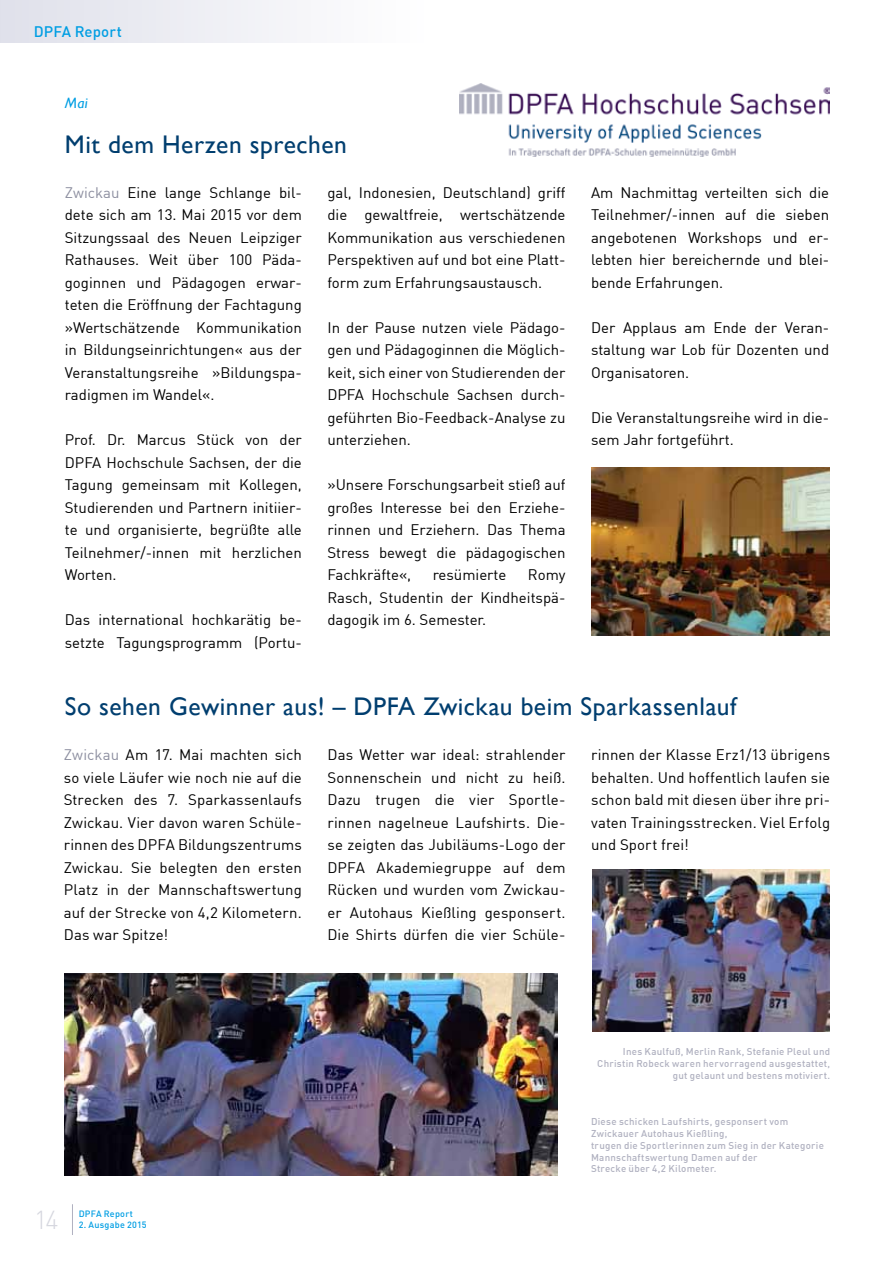
<style>
.page{position:relative;width:893px;height:1263px;background:#fff}
.page>*{position:absolute;margin:0;border:0;box-sizing:border-box;transform-origin:0 0}
.t1{font:25.5px "Gill Sans";letter-spacing:.02em;color:#003e6f}
.t2{font:300 25.5px "DIN";color:#d6d7df}
.t3{font:15px/22.5px "DIN";color:#000;text-align:justify}
.t4{font:500 15px "DIN";letter-spacing:.005em;color:#009ee3}
.t5{font:italic 15px "Gill Sans";color:#009ee3}
.t6{font:500 9.75px/11.7px "DIN";letter-spacing:.025em;color:#b0b1c0;text-align:right}
.t7{font:500 9px "DIN";letter-spacing:.03em;color:#009ee3}
.s1{color:#8d8fa0}
</style>
<div class="page">
<hr style="left:72px;top:1204px;width:1px;height:31px;background:#b0b1c0">
<div style="left:0;top:0;width:425px;height:43px;background:linear-gradient(to right,#dfe1ea,#fffeff)"></div>
<img style="left:591px;top:468px;width:238px;height:167px">
<img style="left:592px;top:870px;width:237px;height:161px">
<img style="left:65px;top:973px;width:492px;height:202px">
<img style="left:459px;top:84px;width:370px;height:72px">
<p class="t4" style="left:34px;top:22px;width:90px">DPFA Report</p>
<p class="t5" style="left:65px;top:94px;width:24px">Mai</p>
<h1 class="t1" style="left:65px;top:129px;width:284px">Mit dem Herzen sprechen</h1>
<p class="t3" style="left:65px;top:181px;width:239px"><span class="s1">Zwickau</span> Eine lange Schlange bil&shy;dete sich am 13. Mai 2015 vor dem Sitzungssaal des Neuen Leipziger Rathauses. Weit über 100 Päda&shy;goginnen und Pädagogen erwar&shy;teten die Eröffnung der Fachtagung »Wertschätzende Kommunikation in Bildungseinrichtungen« aus der Veranstaltungsreihe »Bildungspa&shy;radigmen im Wandel«.</p>
<p class="t3" style="left:65px;top:428px;width:239px">Prof. Dr. Marcus Stück von der DPFA Hochschule Sachsen, der die Tagung gemeinsam mit Kollegen, Studierenden und Partnern initiier&shy;te und organisierte, begrüßte alle Teilnehmer/-innen mit herzlichen Worten.</p>
<p class="t3" style="left:65px;top:608px;width:239px">Das international hochkarätig be&shy;setzte Tagungsprogramm (Portu-</p>
<p class="t3" style="left:327px;top:181px;width:240px">gal, Indonesien, Deutschland) griff die gewaltfreie, wertschätzende Kommunikation aus verschiedenen Perspektiven auf und bot eine Platt&shy;form zum Erfahrungsaustausch.</p>
<p class="t3" style="left:327px;top:316px;width:240px">In der Pause nutzen viele Pädago&shy;gen und Pädagoginnen die Möglich&shy;keit, sich einer von Studierenden der DPFA Hochschule Sachsen durch&shy;geführten Bio-Feedback-Analyse zu unterziehen.</p>
<p class="t3" style="left:327px;top:473px;width:240px">»Unsere Forschungsarbeit stieß auf großes Interesse bei den Erziehe&shy;rinnen und Erziehern. Das Thema Stress bewegt die pädagogischen Fachkräfte«,</p>
<p class="t3" style="left:433px;top:563px;width:75px">resümierte</p>
<p class="t3" style="left:327px;top:563px;width:240px;text-indent:200px">Romy Rasch, Studentin der Kindheitspä&shy;dagogik im 6. Semester.</p>
<p class="t3" style="left:591px;top:181px;width:240px">Am Nachmittag verteilten sich die Teilnehmer/-innen auf die sieben angebotenen Workshops und er&shy;lebten hier bereichernde und blei&shy;bende Erfahrungen.</p>
<p class="t3" style="left:591px;top:316px;width:240px">Der Applaus am Ende der Veran&shy;staltung war Lob für Dozenten und Organisatoren.</p>
<p class="t3" style="left:591px;top:406px;width:240px">Die Veranstaltungsreihe wird in die&shy;sem Jahr fortgeführt.</p>
<h1 class="t1" style="left:65px;top:691px;width:673px">So sehen Gewinner aus! – DPFA Zwickau beim Sparkassenlauf</h1>
<p class="t3" style="left:64px;top:743px;width:240px"><span class="s1">Zwickau</span> Am 17. Mai machten sich so viele Läufer wie noch nie auf die Strecken des 7. Sparkassenlaufs Zwickau. Vier davon waren Schüle&shy;rinnen des DPFA Bildungszentrums Zwickau. Sie belegten den ersten Platz in der Mannschaftswertung auf der Strecke von 4,2 Kilometern.<br>Das war Spitze!</p>
<p class="t3" style="left:327px;top:743px;width:240px">Das Wetter war ideal: strahlender Sonnenschein und nicht zu heiß.<br>Dazu trugen die vier Sportle&shy;rinnen nagelneue Laufshirts. Die&shy;se zeigten das Jubiläums-Logo der DPFA Akademiegruppe auf dem Rücken und wurden vom Zwickau&shy;er Autohaus Kießling gesponsert.<br>Die Shirts dürfen die vier Schüle-</p>
<p class="t3" style="left:591px;top:743px;width:241px">rinnen der Klasse Erz1/13 übrigens behalten. Und hoffentlich laufen sie schon bald mit diesen über ihre pri&shy;vaten Trainingsstrecken. Viel Erfolg und Sport frei!</p>
<h1 class="t2" style="left:34px;top:1204px;width:26px">14</h1>
<p class="t7" style="left:79px;top:1208px;width:56px">DPFA Report</p>
<p class="t7" style="left:79px;top:1219px;width:69px">2. Ausgabe 2015</p>
<p class="t6" style="left:597px;top:1045px;width:234px">Ines Kaulfuß, Merlin Rank, Stefanie Pleul und<br>Christin Robeck waren hervorragend ausgestattet, gut gelaunt und bestens motiviert.</p>
<p class="t6" style="left:591px;top:1116px;width:234px;text-align:left">Diese schicken Laufshirts, gesponsert vom Zwickauer Autohaus Kießling,<br>trugen die Sportlerinnen zum Sieg in der Kategorie Mannschaftswertung Damen auf der<br>Strecke über 4,2 Kilometer.</p>
</div>
